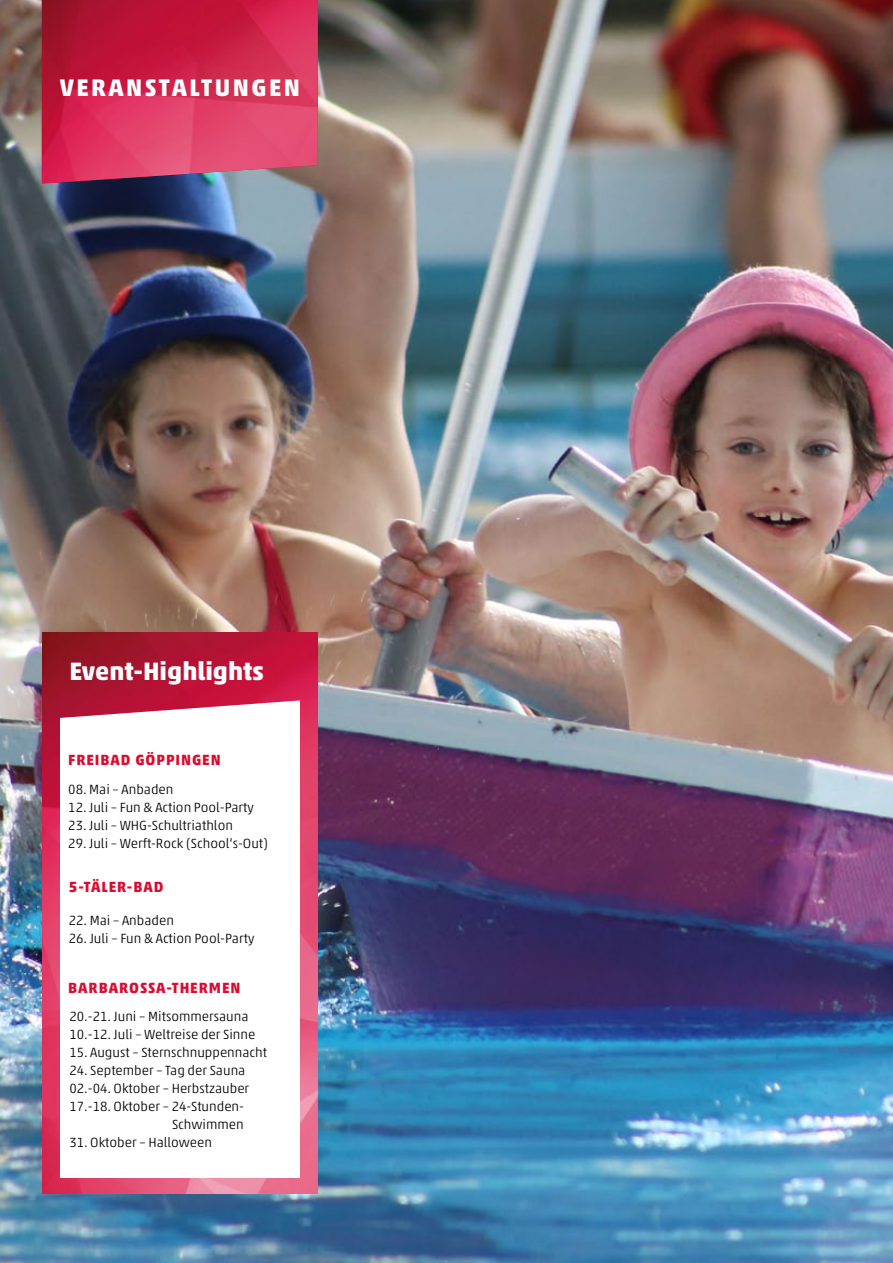
<style>
.page{position:relative;width:893px;height:1263px;background:#fff}
.page>*{position:absolute;margin:0;border:0;box-sizing:border-box;transform-origin:0 0}
.t1{font:700 25.5px "Akko Std";color:#fff}
.t2{font:700 24.3px "Akko Std";letter-spacing:.1em;color:#fff}
.t3{font:700 15px "Akko Std";letter-spacing:.06em;color:#dd0b2f}
.t4{font:300 13.5px/18px "Akko Pro";color:#000}
</style>
<div class="page">
<img style="left:0;top:0;width:893px;height:1263px">
<img style="left:42px;top:0;width:276px;height:184px">
<img style="left:43px;top:719px;width:275px;height:474px">
<div style="left:60px;top:659px;width:240px;height:519px;background:#fff"></div>
<img style="left:43px;top:632px;width:275px;height:87px">
<h2 class="t2" style="left:60px;top:73px;width:173px">VERANSTALTUNGEN</h2>
<h1 class="t1" style="left:69px;top:655px;width:196px">EVENT-HIGHLIGHTS</h1>
<p class="t3" style="left:68px;top:751px;width:124px">FREIBAD GÖPPINGEN</p>
<p class="t4" style="left:68px;top:780px;width:107px">08. Mai – Anbaden</p>
<p class="t4" style="left:68px;top:798px;width:187px">12. Juli – Fun &amp; Action Pool-Party</p>
<p class="t4" style="left:68px;top:816px;width:166px">23. Juli – WHG-Schultriathlon</p>
<p class="t4" style="left:68px;top:834px;width:201px">29. Juli – Werft-Rock (School‘s-Out)</p>
<p class="t3" style="left:69px;top:878px;width:96px">5-TÄLER-BAD</p>
<p class="t4" style="left:69px;top:911px;width:107px">22. Mai – Anbaden</p>
<p class="t4" style="left:69px;top:929px;width:187px">26. Juli – Fun &amp; Action Pool-Party</p>
<p class="t3" style="left:68px;top:978px;width:174px">BARBAROSSA-THERMEN</p>
<p class="t4" style="left:69px;top:1007px;width:187px">20.-21. Juni – Mitsommersauna<br>10.-12. Juli – Weltreise der Sinne</p>
<p class="t4" style="left:69px;top:1043px;width:199px">15. August – Sternschnuppennacht</p>
<p class="t4" style="left:69px;top:1061px;width:177px">24. September – Tag der Sauna</p>
<p class="t4" style="left:69px;top:1079px;width:181px">02.-04. Oktober – Herbstzauber</p>
<p class="t4" style="left:69px;top:1097px;width:176px">17.-18. Oktober – 24-Stunden-</p>
<p class="t4" style="left:172px;top:1115px;width:73px">Schwimmen</p>
<p class="t4" style="left:69px;top:1133px;width:144px">31. Oktober – Halloween</p>
</div>
